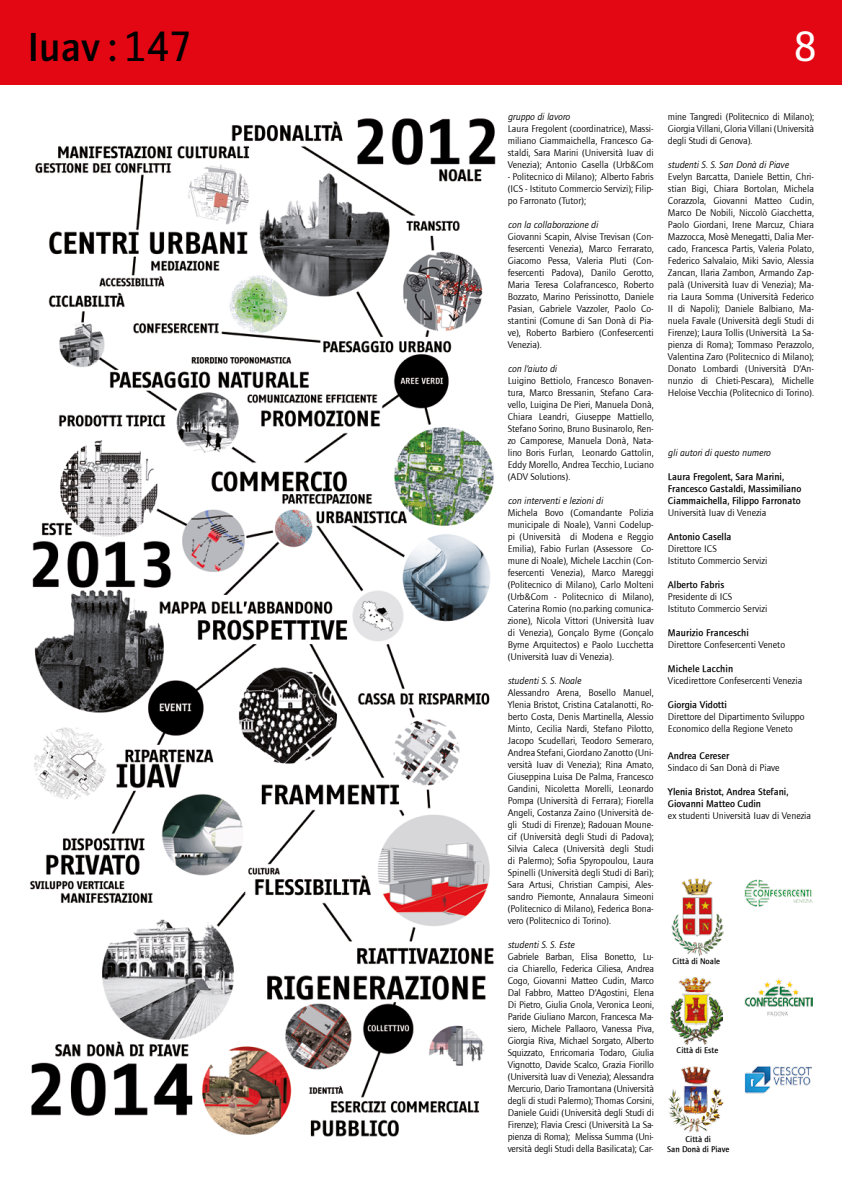
<style>
.page{position:relative;width:842px;height:1191px;background:#fff}
.page>*{position:absolute;margin:0;border:0;box-sizing:border-box;transform-origin:0 0}
.t1{font:500 42px "Foundry Journal";color:#000}
.t2{font:42px "Fago Office Sans";color:#fff}
.t3{font:10px/12px "Foundry Journal";color:#000;text-align:justify}
.t4{font:500 10px/12px "Foundry Journal";color:#000}
.t5{font:italic 10px "Foundry Journal";color:#000}
.t6{font:500 8.5px/10.2px "Foundry Journal";color:#000;text-align:center}
.s1{font-family:"Fago Office Sans";font-weight:400}
</style>
<div class="page">
<div style="left:0;top:1px;width:841px;height:84px;background:#e30613"></div>
<img style="left:30px;top:118px;width:466px;height:1019px">
<img style="left:672px;top:878px;width:51px;height:78px">
<img style="left:670px;top:977px;width:52px;height:68px">
<img style="left:668px;top:1066px;width:56px;height:67px">
<img style="left:745px;top:879px;width:68px;height:28px">
<img style="left:745px;top:978px;width:67px;height:38px">
<img style="left:745px;top:1066px;width:66px;height:27px">
<h1 class="t1" style="left:27px;top:23px;width:167px">Iuav : <span class="s1">147</span></h1>
<h1 class="t2" style="left:793px;top:23px;width:26px">8</h1>
<p class="t5" style="left:508px;top:111px;width:63px">gruppo di lavoro</p>
<p class="t3" style="left:508px;top:123px;width:148px">Laura Fregolent (coordinatrice), Massi‐ miliano Ciammaichella, Francesco Ga‐ staldi, Sara Marini (Università Iuav di Venezia); Antonio Casella (Urb&amp;Com ‐ Politecnico di Milano); Alberto Fabris (ICS ‐ Istituto Commercio Servizi); Filip‐ po Farronato (Tutor);</p>
<p class="t5" style="left:508px;top:219px;width:92px">con la collaborazione di</p>
<p class="t3" style="left:508px;top:231px;width:148px">Giovanni Scapin, Alvise Trevisan (Con‐ fesercenti Venezia), Marco Ferrarato, Giacomo Pessa, Valeria Pluti (Con‐ fesercenti Padova), Danilo Gerotto, Maria Teresa Colafrancesco, Roberto Bozzato, Marino Perissinotto, Daniele Pasian, Gabriele Vazzoler, Paolo Co‐ stantini (Comune di San Donà di Pia‐ ve), Roberto Barbiero (Confesercenti Venezia).</p>
<p class="t5" style="left:508px;top:363px;width:51px">con l’aiuto di</p>
<p class="t3" style="left:508px;top:375px;width:148px">Luigino Bettiolo, Francesco Bonaven‐ tura, Marco Bressanin, Stefano Cara‐ vello, Luigina De Pieri, Manuela Donà, Chiara Leandri, Giuseppe Mattiello, Stefano Sorino, Bruno Businarolo, Ren‐ zo Camporese, Manuela Donà, Nata‐ lino Boris Furlan, Leonardo Gattolin, Eddy Morello, Andrea Tecchio, Luciano (ADV Solutions).</p>
<p class="t5" style="left:508px;top:495px;width:97px">con interventi e lezioni di</p>
<p class="t3" style="left:508px;top:507px;width:148px">Michela Bovo (Comandante Polizia municipale di Noale), Vanni Codelup‐ pi (Università di Modena e Reggio Emilia), Fabio Furlan (Assessore Co‐ mune di Noale), Michele Lacchin (Con‐ fesercenti Venezia), Marco Mareggi (Politecnico di Milano), Carlo Molteni (Urb&amp;Com ‐ Politecnico di Milano), Caterina Romio (no.parking comunica‐ zione), Nicola Vittori (Università Iuav di Venezia), Gonçalo Byrne (Gonçalo Byrne Arquitectos) e Paolo Lucchetta (Università Iuav di Venezia).</p>
<p class="t5" style="left:508px;top:675px;width:75px">studenti S. S. Noale</p>
<p class="t3" style="left:508px;top:687px;width:148px">Alessandro Arena, Bosello Manuel, Ylenia Bristot, Cristina Catalanotti, Ro‐ berto Costa, Denis Martinella, Alessio Minto, Cecilia Nardi, Stefano Pilotto, Jacopo Scudellari, Teodoro Semeraro, Andrea Stefani, Giordano Zanotto (Uni‐ versità Iuav di Venezia); Rina Amato, Giuseppina Luisa De Palma, Francesco Gandini, Nicoletta Morelli, Leonardo Pompa (Università di Ferrara); Fiorella Angeli, Costanza Zaino (Università de‐ gli Studi di Firenze); Radouan Moune‐ cif (Università degli Studi di Padova); Silvia Caleca (Università degli Studi di Palermo); Sofia Spyropoulou, Laura Spinelli (Università degli Studi di Bari); Sara Artusi, Christian Campisi, Ales‐ sandro Piemonte, Annalaura Simeoni (Politecnico di Milano), Federica Bona‐ vero (Politecnico di Torino).</p>
<p class="t5" style="left:508px;top:939px;width:68px">studenti S. S. Este</p>
<p class="t3" style="left:508px;top:951px;width:148px">Gabriele Barban, Elisa Bonetto, Lu‐ cia Chiarello, Federica Ciliesa, Andrea Cogo, Giovanni Matteo Cudin, Marco Dal Fabbro, Matteo D’Agostini, Elena Di Pietro, Giulia Gnola, Veronica Leoni, Paride Giuliano Marcon, Francesca Ma‐ siero, Michele Pallaoro, Vanessa Piva, Giorgia Riva, Michael Sorgato, Alberto Squizzato, Enricomaria Todaro, Giulia Vignotto, Davide Scalco, Grazia Fiorillo (Università Iuav di Venezia); Alessandra Mercurio, Dario Tramontana (Università degli di studi Palermo); Thomas Corsini, Daniele Guidi (Università degli Studi di Firenze); Flavia Cresci (Università La Sa‐ pienza di Roma); Melissa Summa (Uni‐ versità degli Studi della Basilicata); Car‐</p>
<p class="t3" style="left:668px;top:111px;width:148px">mine Tangredi (Politecnico di Milano); Giorgia Villani, Gloria Villani (Università degli Studi di Genova).</p>
<p class="t5" style="left:668px;top:159px;width:122px">studenti S. S. San Donà di Piave</p>
<p class="t3" style="left:668px;top:171px;width:148px">Evelyn Barcatta, Daniele Bettin, Chri‐ stian Bigi, Chiara Bortolan, Michela Corazzola, Giovanni Matteo Cudin, Marco De Nobili, Niccolò Giacchetta, Paolo Giordani, Irene Marcuz, Chiara Mazzocca, Mosè Menegatti, Dalia Mer‐ cado, Francesca Partis, Valeria Polato, Federico Salvalaio, Miki Savio, Alessia Zancan, Ilaria Zambon, Armando Zap‐ palà (Università Iuav di Venezia); Ma‐ ria Laura Somma (Università Federico II di Napoli); Daniele Balbiano, Ma‐ nuela Favale (Università degli Studi di Firenze); Laura Tollis (Università La Sa‐ pienza di Roma); Tommaso Perazzolo, Valentina Zaro (Politecnico di Milano); Donato Lombardi (Università D’An‐ nunzio di Chieti‐Pescara), Michelle Heloise Vecchia (Politecnico di Torino).</p>
<p class="t5" style="left:668px;top:447px;width:104px">gli autori di questo numero</p>
<p class="t4" style="left:668px;top:471px;width:135px">Laura Fregolent, Sara Marini,<br>Francesco Gastaldi, Massimiliano<br>Ciammaichella, Filippo Farronato</p>
<p class="t3" style="left:668px;top:507px;width:100px">Università Iuav di Venezia</p>
<p class="t4" style="left:668px;top:531px;width:65px">Antonio Casella</p>
<p class="t3" style="left:668px;top:543px;width:101px">Direttore ICS<br>Istituto Commercio Servizi</p>
<p class="t4" style="left:668px;top:579px;width:58px">Alberto Fabris</p>
<p class="t3" style="left:668px;top:591px;width:101px">Presidente di ICS<br>Istituto Commercio Servizi</p>
<p class="t4" style="left:668px;top:627px;width:83px">Maurizio Franceschi</p>
<p class="t3" style="left:668px;top:639px;width:119px">Direttore Confesercenti Veneto</p>
<p class="t4" style="left:668px;top:663px;width:67px">Michele Lacchin</p>
<p class="t3" style="left:668px;top:675px;width:136px">Vicedirettore Confesercenti Venezia</p>
<p class="t4" style="left:668px;top:699px;width:61px">Giorgia Vidotti</p>
<p class="t3" style="left:668px;top:711px;width:138px">Direttore del Dipartimento Sviluppo<br>Economico della Regione Veneto</p>
<p class="t4" style="left:668px;top:749px;width:63px">Andrea Cereser</p>
<p class="t3" style="left:668px;top:761px;width:113px">Sindaco di San Donà di Piave</p>
<p class="t4" style="left:668px;top:785px;width:122px">Ylenia Bristot, Andrea Stefani,<br>Giovanni Matteo Cudin</p>
<p class="t3" style="left:668px;top:809px;width:145px">ex studenti Università Iuav di Venezia</p>
<p class="t6" style="left:672px;top:956px;width:49px">Città di Noale</p>
<p class="t6" style="left:676px;top:1045px;width:43px">Città di Este</p>
<p class="t6" style="left:667px;top:1134px;width:64px">Città di<br>San Donà di Piave</p>
</div>
